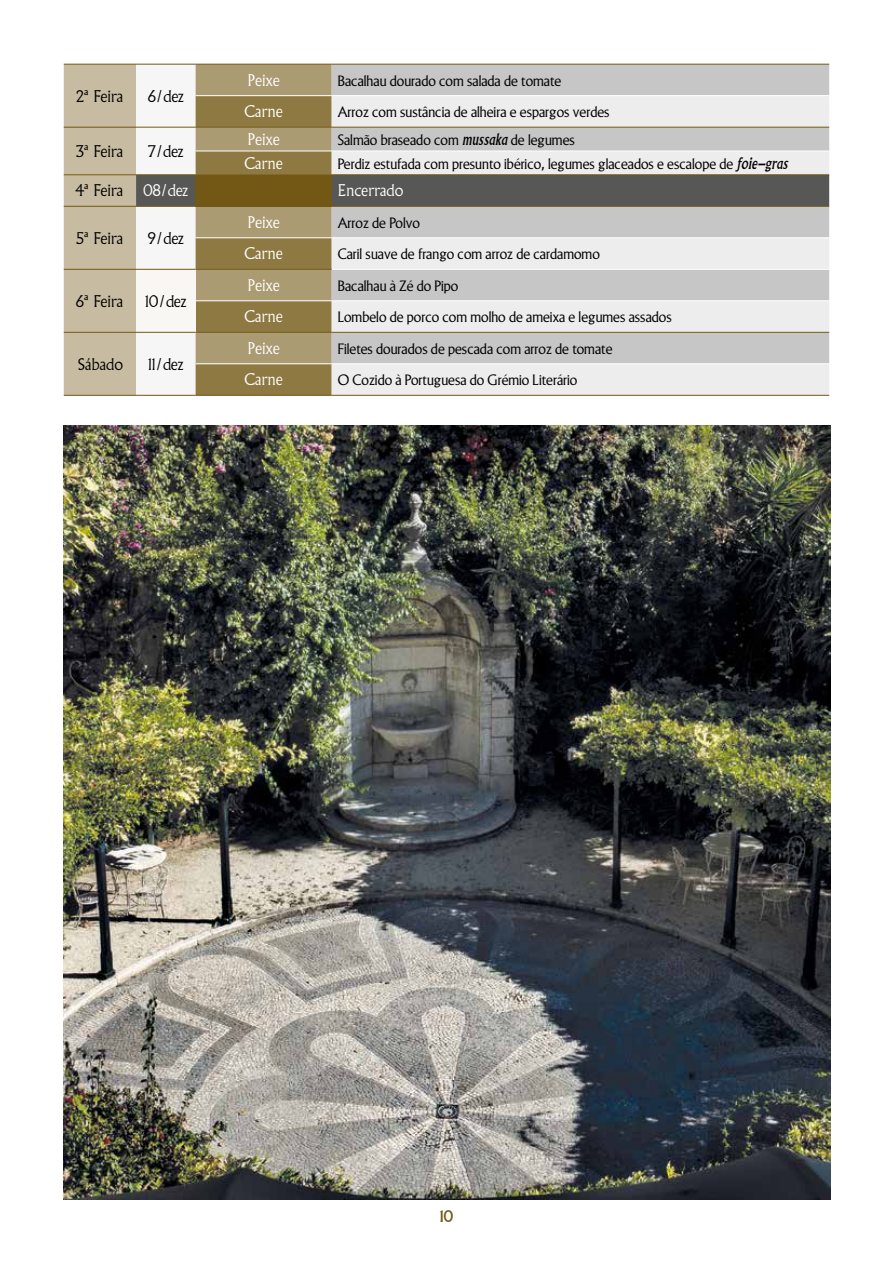
<style>
.page{position:relative;width:893px;height:1263px;background:#fff}
.page>*{position:absolute;margin:0;border:0;box-sizing:border-box;transform-origin:0 0}
.t1{font:300 15.75px "Albertus";color:#000}
.t2{font:300 15.75px "Albertus";letter-spacing:-.02em;color:#000}
.t3{font:300 15.75px "Albertus";color:#fff}
.t4{font:15.75px "Albertus";color:#725814}
.s1{font-weight:400;font-style:italic}
</style>
<div class="page">
<svg style="left:64px;top:65px;width:765px;height:330px;background:#c5c1b7"></svg>
<div style="left:196px;top:175px;width:136px;height:31px;background:#725814"></div>
<div style="left:136px;top:269px;width:60px;height:63px;background:#f8f7f3"></div>
<hr style="left:136px;top:174px;width:60px;height:1px;background:#725814">
<hr style="left:196px;top:174px;width:136px;height:1px;background:#725814">
<hr style="left:64px;top:64px;width:72px;height:1px;background:#725814">
<hr style="left:196px;top:64px;width:136px;height:1px;background:#725814">
<hr style="left:196px;top:127px;width:136px;height:1px;background:#725814">
<hr style="left:332px;top:64px;width:497px;height:1px;background:#725814">
<hr style="left:332px;top:127px;width:497px;height:1px;background:#725814">
<hr style="left:332px;top:95px;width:497px;height:1px;background:#fff">
<hr style="left:332px;top:151px;width:497px;height:1px;background:#fff">
<hr style="left:332px;top:238px;width:497px;height:1px;background:#fff">
<hr style="left:332px;top:301px;width:497px;height:1px;background:#fff">
<hr style="left:332px;top:269px;width:497px;height:1px;background:#fff">
<hr style="left:196px;top:95px;width:136px;height:1px;background:#fff">
<hr style="left:196px;top:151px;width:136px;height:1px;background:#fff">
<hr style="left:196px;top:238px;width:136px;height:1px;background:#fff">
<hr style="left:196px;top:301px;width:136px;height:1px;background:#fff">
<hr style="left:196px;top:364px;width:136px;height:1px;background:#fff">
<hr style="left:332px;top:174px;width:497px;height:1px;background:#725814">
<hr style="left:196px;top:269px;width:136px;height:1px;background:#725814">
<hr style="left:64px;top:127px;width:72px;height:1px;background:#725814">
<hr style="left:64px;top:174px;width:72px;height:1px;background:#725814">
<hr style="left:136px;top:127px;width:60px;height:1px;background:#725814">
<hr style="left:196px;top:206px;width:136px;height:1px;background:#725814">
<hr style="left:196px;top:395px;width:136px;height:1px;background:#725814">
<hr style="left:332px;top:206px;width:497px;height:1px;background:#725814">
<hr style="left:332px;top:395px;width:497px;height:1px;background:#725814">
<hr style="left:64px;top:269px;width:72px;height:1px;background:#725814">
<hr style="left:196px;top:332px;width:136px;height:1px;background:#725814">
<hr style="left:332px;top:332px;width:497px;height:1px;background:#725814">
<hr style="left:332px;top:364px;width:497px;height:1px;background:#fff">
<hr style="left:136px;top:269px;width:60px;height:1px;background:#725814">
<hr style="left:136px;top:332px;width:60px;height:1px;background:#725814">
<hr style="left:136px;top:64px;width:60px;height:1px;background:#725814">
<hr style="left:136px;top:206px;width:60px;height:1px;background:#725814">
<hr style="left:136px;top:395px;width:60px;height:1px;background:#725814">
<hr style="left:64px;top:332px;width:72px;height:1px;background:#725814">
<hr style="left:64px;top:206px;width:72px;height:1px;background:#725814">
<hr style="left:64px;top:395px;width:72px;height:1px;background:#725814">
<img style="left:63px;top:425px;width:767px;height:774px">
<p class="t2" style="left:76px;top:87px;width:49px">2ª Feira</p>
<p class="t2" style="left:148px;top:87px;width:38px">6/dez</p>
<p class="t2" style="left:76px;top:142px;width:49px">3ª Feira</p>
<p class="t2" style="left:148px;top:142px;width:37px">7/dez</p>
<p class="t3" style="left:248px;top:71px;width:34px">Peixe</p>
<p class="t1" style="left:338px;top:73px;width:225px">Bacalhau dourado com salada de tomate</p>
<p class="t3" style="left:245px;top:103px;width:40px">Carne</p>
<p class="t1" style="left:338px;top:105px;width:273px">Arroz com sustância de alheira e espargos verdes</p>
<p class="t3" style="left:248px;top:130px;width:34px">Peixe</p>
<p class="t1" style="left:338px;top:133px;width:239px">Salmão braseado com <span class="s1">mussaka</span> de legumes</p>
<p class="t3" style="left:245px;top:154px;width:40px">Carne</p>
<p class="t1" style="left:338px;top:156px;width:452px">Perdiz estufada com presunto ibérico, legumes glaceados e escalope de <span class="s1">foie-gras</span></p>
<p class="t2" style="left:75px;top:182px;width:49px">4ª Feira</p>
<p class="t3" style="left:143px;top:182px;width:47px">08/dez</p>
<p class="t3" style="left:338px;top:182px;width:67px">Encerrado</p>
<p class="t2" style="left:76px;top:229px;width:49px">5ª Feira</p>
<p class="t2" style="left:148px;top:229px;width:38px">9/dez</p>
<p class="t3" style="left:248px;top:213px;width:34px">Peixe</p>
<p class="t1" style="left:338px;top:216px;width:84px">Arroz de Polvo</p>
<p class="t3" style="left:245px;top:245px;width:40px">Carne</p>
<p class="t1" style="left:338px;top:247px;width:264px">Caril suave de frango com arroz de cardamomo</p>
<p class="t2" style="left:76px;top:292px;width:49px">6ª Feira</p>
<p class="t2" style="left:145px;top:292px;width:43px">10/dez</p>
<p class="t2" style="left:78px;top:355px;width:47px">Sábado</p>
<p class="t2" style="left:148px;top:355px;width:37px">11/dez</p>
<p class="t3" style="left:248px;top:276px;width:34px">Peixe</p>
<p class="t1" style="left:338px;top:279px;width:122px">Bacalhau à Zé do Pipo</p>
<p class="t3" style="left:245px;top:308px;width:40px">Carne</p>
<p class="t1" style="left:338px;top:310px;width:336px">Lombelo de porco com molho de ameixa e legumes assados</p>
<p class="t3" style="left:248px;top:339px;width:34px">Peixe</p>
<p class="t1" style="left:338px;top:342px;width:276px">Filetes dourados de pescada com arroz de tomate</p>
<p class="t3" style="left:245px;top:371px;width:40px">Carne</p>
<p class="t1" style="left:338px;top:373px;width:241px">O Cozido à Portuguesa do Grémio Literário</p>
<p class="t4" style="left:440px;top:1207px;width:15px">10</p>
</div>
